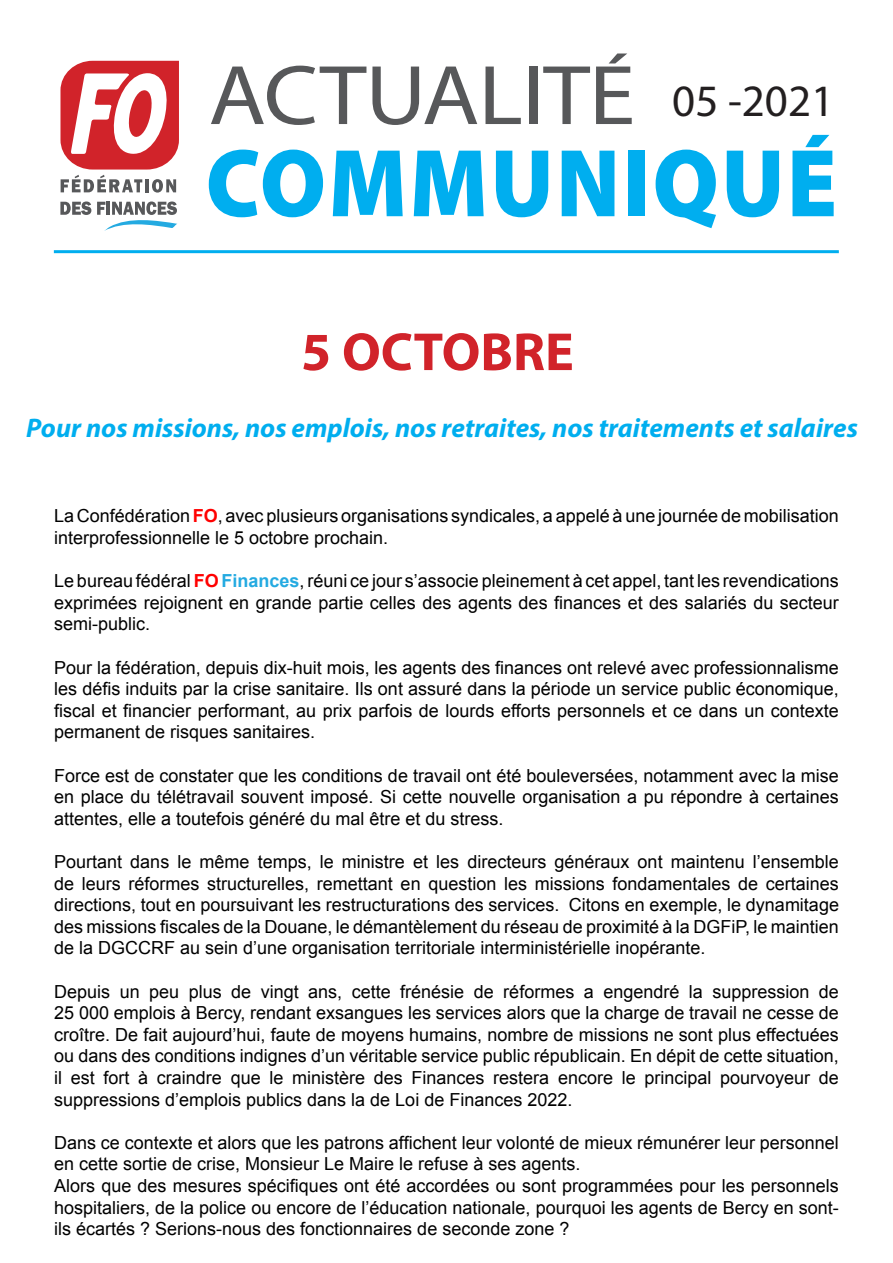
<style>
.page{position:relative;width:893px;height:1263px;background:#fff}
.page>*{position:absolute;margin:0;border:0;box-sizing:border-box;transform-origin:0 0}
.t1{font:700 54px "Myriad Pro";color:#d1232a}
.t2{font:45px "Myriad Pro";color:#231f20}
.t3{font:italic 700 27px "Myriad Pro";color:#00aeef}
.Sans_interligne{font:18px/21.6px "Arial";color:#000;text-align:justify}
.s1{font-weight:700;color:#f00}
.s2{font-weight:700;color:#24aae1}
</style>
<div class="page">
<svg style="left:211px;top:66px;width:155px;height:59px"></svg>
<svg style="left:372px;top:67px;width:105px;height:58px"></svg>
<svg style="left:485px;top:67px;width:36px;height:57px"></svg>
<div style="left:529px;top:67px;width:8px;height:57px;background:#57585a"></div>
<svg style="left:543px;top:67px;width:47px;height:57px"></svg>
<svg style="left:596px;top:54px;width:36px;height:70px"></svg>
<svg style="left:209px;top:150px;width:114px;height:67px"></svg>
<svg style="left:333px;top:151px;width:70px;height:65px"></svg>
<svg style="left:414px;top:151px;width:70px;height:65px"></svg>
<svg style="left:496px;top:151px;width:52px;height:66px"></svg>
<svg style="left:562px;top:151px;width:52px;height:65px"></svg>
<div style="left:628px;top:151px;width:17px;height:65px;background:#00aeef"></div>
<svg style="left:656px;top:150px;width:60px;height:78px"></svg>
<svg style="left:727px;top:151px;width:52px;height:66px"></svg>
<svg style="left:792px;top:135px;width:42px;height:81px"></svg>
<hr style="left:54px;top:250px;width:785px;height:3px;background:#00aeef">
<svg style="left:60px;top:61px;width:119px;height:132px"></svg>
<svg style="left:60px;top:201px;width:31px;height:14px"></svg>
<svg style="left:97px;top:201px;width:80px;height:30px"></svg>
<p class="t1" style="left:301px;top:317px;width:274px">5 OCTOBRE</p>
<p class="t2" style="left:672px;top:73px;width:163px">05 -2021</p>
<p class="t3" style="left:26px;top:410px;width:833px">Pour nos missions, nos emplois, nos retraites, nos traitements et salaires</p>
<p class="Sans_interligne" style="left:54px;top:505px;width:786px">La Confédération <span class="s1">FO</span>, avec plusieurs organisations syndicales, a appelé à une journée de mobilisation interprofessionnelle le 5 octobre prochain.</p>
<p class="Sans_interligne" style="left:54px;top:570px;width:786px">Le bureau fédéral <span class="s1">FO</span> <span class="s2">Finances</span>, réuni ce jour s’associe pleinement à cet appel, tant les revendications exprimées rejoignent en grande partie celles des agents des finances et des salariés du secteur semi-public.</p>
<p class="Sans_interligne" style="left:54px;top:657px;width:786px">Pour la fédération, depuis dix-huit mois, les agents des finances ont relevé avec professionnalisme les défis induits par la crise sanitaire. Ils ont assuré dans la période un service public économique, fiscal et financier performant, au prix parfois de lourds efforts personnels et ce dans un contexte permanent de risques sanitaires.</p>
<p class="Sans_interligne" style="left:54px;top:765px;width:786px">Force est de constater que les conditions de travail ont été bouleversées, notamment avec la mise en place du télétravail souvent imposé. Si cette nouvelle organisation a pu répondre à certaines attentes, elle a toutefois généré du mal être et du stress.</p>
<p class="Sans_interligne" style="left:54px;top:851px;width:786px">Pourtant dans le même temps, le ministre et les directeurs généraux ont maintenu l’ensemble de leurs réformes structurelles, remettant en question les missions fondamentales de certaines directions, tout en poursuivant les restructurations des services. Citons en exemple, le dynamitage des missions fiscales de la Douane, le démantèlement du réseau de proximité à la DGFiP, le maintien de la DGCCRF au sein d’une organisation territoriale interministérielle inopérante.</p>
<p class="Sans_interligne" style="left:54px;top:981px;width:786px">Depuis un peu plus de vingt ans, cette frénésie de réformes a engendré la suppression de 25 000 emplois à Bercy, rendant exsangues les services alors que la charge de travail ne cesse de croître. De fait aujourd’hui, faute de moyens humains, nombre de missions ne sont plus effectuées ou dans des conditions indignes d’un véritable service public républicain. En dépit de cette situation, il est fort à craindre que le ministère des Finances restera encore le principal pourvoyeur de suppressions d’emplois publics dans la de Loi de Finances 2022.</p>
<p class="Sans_interligne" style="left:54px;top:1132px;width:786px">Dans ce contexte et alors que les patrons affichent leur volonté de mieux rémunérer leur personnel en cette sortie de crise, Monsieur Le Maire le refuse à ses agents.</p>
<p class="Sans_interligne" style="left:54px;top:1175px;width:786px">Alors que des mesures spécifiques ont été accordées ou sont programmées pour les personnels hospitaliers, de la police ou encore de l’éducation nationale, pourquoi les agents de Bercy en sont&shy;ils écartés ? Serions-nous des fonctionnaires de seconde zone ?</p>
</div>
